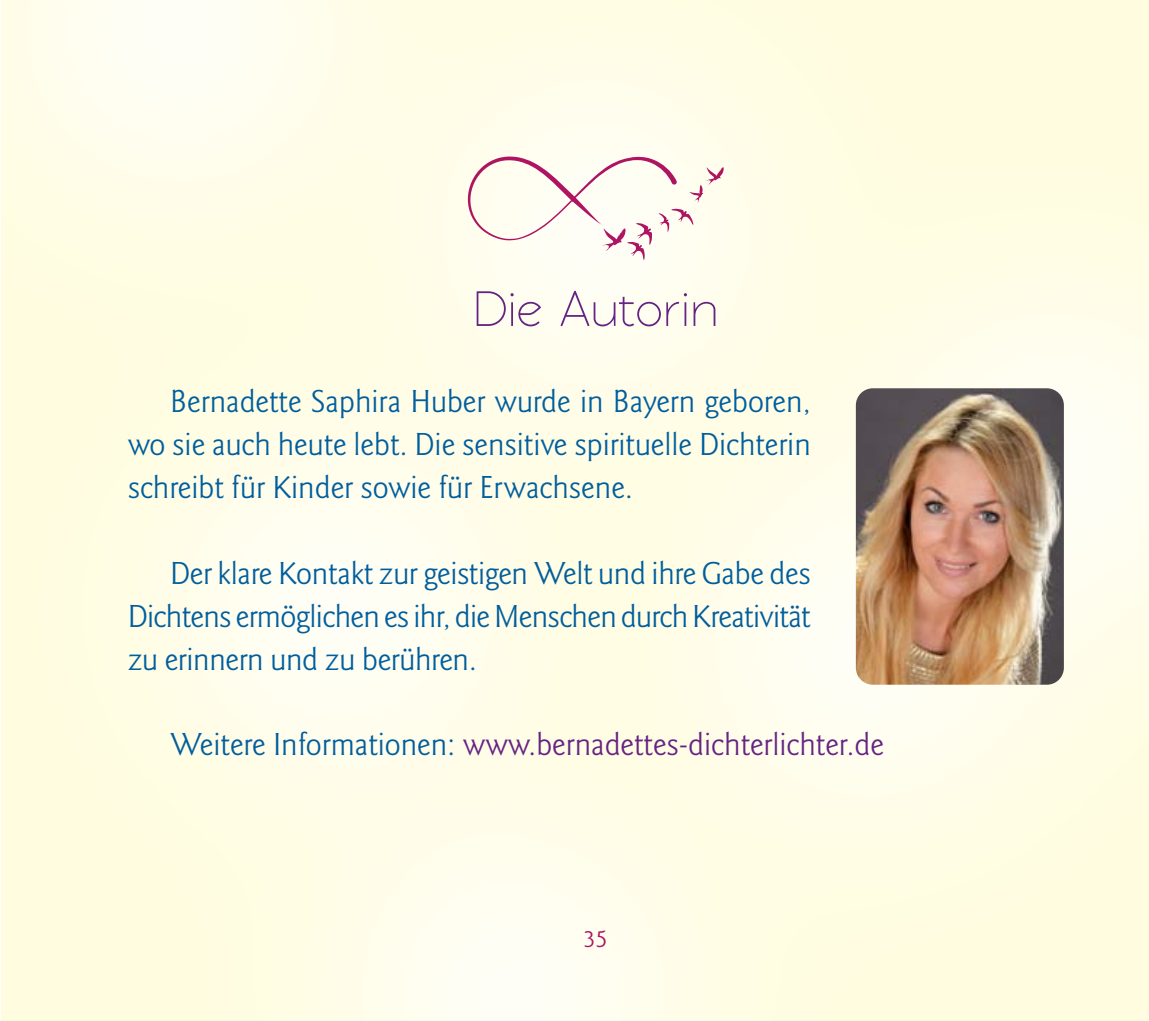
<style>
.page{position:relative;width:1149px;height:1021px;background:#fff}
.page>*{position:absolute;margin:0;border:0;box-sizing:border-box;transform-origin:0 0}
.t1{font:51px "Rawengulk Sans";letter-spacing:.035em;color:#652484}
.t2{font:33px/42.9px "Goudy Sans";letter-spacing:-.01em;color:#005e9d;text-align:justify}
.t3{font:33px "Goudy Sans";color:#652484}
.t4{font:25.5px "Goudy Sans";color:#ae1461}
.s1{color:#005e9d}
</style>
<div class="page">
<img style="left:1px;top:0;width:1147px;height:1020px">
<img style="left:855px;top:388px;width:208px;height:296px;border-radius:17px">
<svg style="left:467px;top:156px;width:256px;height:104px"></svg>
<h1 class="t1" style="left:473px;top:289px;width:245px">Die Autorin</h1>
<p class="t2" style="left:128px;top:382px;width:684px;text-indent:43px">Bernadette Saphira Huber wurde in Bayern geboren, wo sie auch heute lebt. Die sensitive spirituelle Dichterin schreibt für Kinder sowie für Erwachsene.</p>
<p class="t2" style="left:128px;top:553px;width:684px;text-indent:43px">Der klare Kontakt zur geistigen Welt und ihre Gabe des Dichtens ermöglichen es ihr, die Menschen durch Kreativität zu erinnern und zu berühren.</p>
<p class="t3" style="left:170px;top:732px;width:715px"><span class="s1">Weitere Informationen:</span> www.bernadettes-dichterlichter.de</p>
<p class="t4" style="left:583px;top:928px;width:25px">35</p>
</div>
